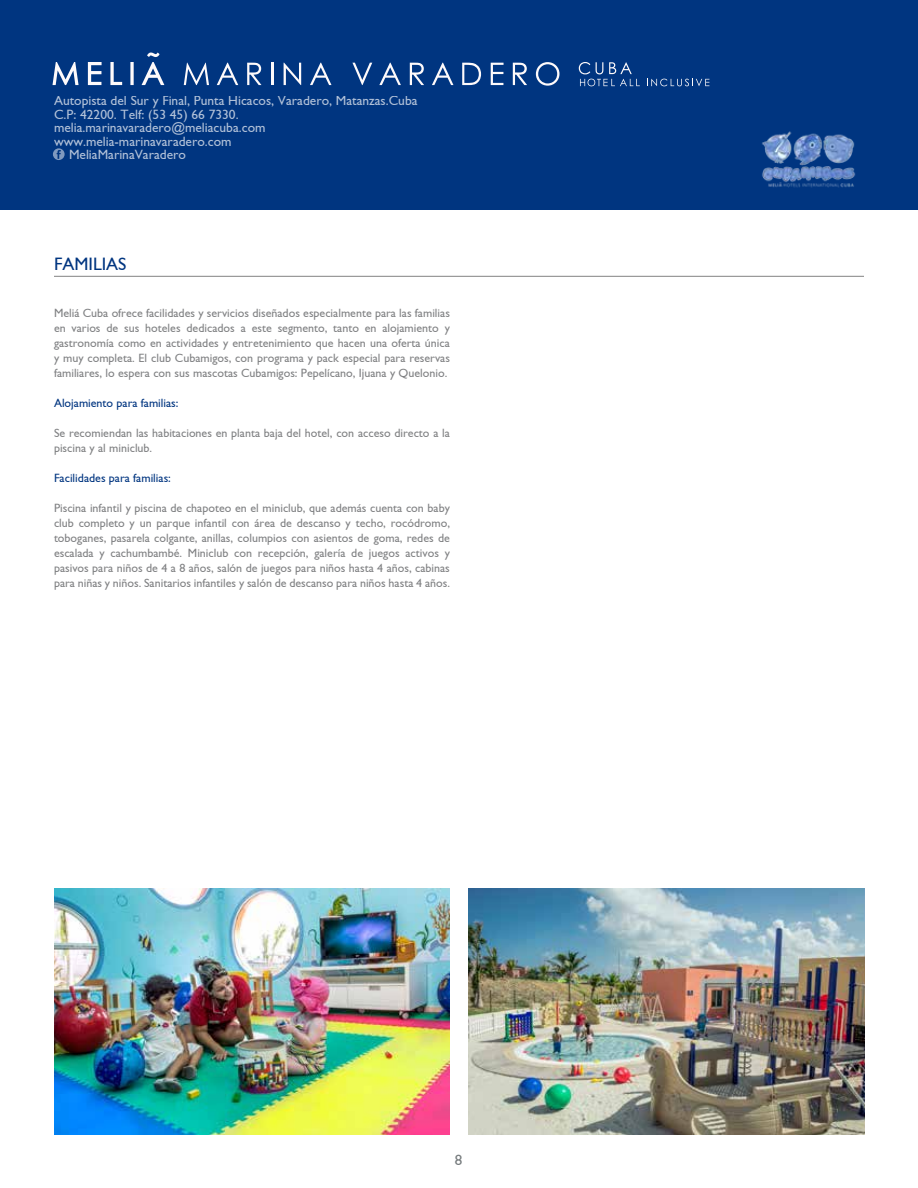
<style>
.page{position:relative;width:918px;height:1188px;background:#fff}
.page>*{position:absolute;margin:0;border:0;box-sizing:border-box;transform-origin:0 0}
.t1{font:18px "Gill Sans";color:#003580}
.t2{font:15px "Gill Sans";color:#767b7d}
.t3{font:13.5px "Gill Sans";color:#fff}
.t4{font:12px/15px "Gill Sans";color:#808183;text-align:justify}
.t5{font:12px "Gill Sans";color:#003580}
</style>
<div class="page">
<div style="left:0;top:0;width:918px;height:210px;background:#003580"></div>
<svg style="left:647px;top:79px;width:62px;height:7px"></svg>
<svg style="left:52px;top:52px;width:112px;height:33px"></svg>
<svg style="left:579px;top:62px;width:61px;height:24px"></svg>
<svg style="left:184px;top:63px;width:25px;height:22px"></svg>
<svg style="left:217px;top:63px;width:21px;height:22px"></svg>
<svg style="left:247px;top:63px;width:15px;height:22px"></svg>
<hr style="left:271px;top:63px;width:2px;height:22px;background:#fefafb">
<svg style="left:284px;top:63px;width:17px;height:22px"></svg>
<svg style="left:310px;top:63px;width:22px;height:22px"></svg>
<svg style="left:352px;top:63px;width:20px;height:22px"></svg>
<svg style="left:379px;top:63px;width:22px;height:22px"></svg>
<svg style="left:410px;top:63px;width:14px;height:22px"></svg>
<svg style="left:432px;top:63px;width:21px;height:22px"></svg>
<svg style="left:462px;top:63px;width:19px;height:22px"></svg>
<svg style="left:491px;top:63px;width:13px;height:22px"></svg>
<svg style="left:513px;top:63px;width:14px;height:22px"></svg>
<svg style="left:536px;top:62px;width:23px;height:24px"></svg>
<svg style="left:53px;top:148px;width:12px;height:12px"></svg>
<img style="left:54px;top:889px;width:396px;height:245px">
<img style="left:468px;top:889px;width:396px;height:245px">
<hr style="left:54px;top:276px;width:810px;height:1px;background:#000">
<img style="left:762px;top:131px;width:94px;height:57px">
<p class="t3" style="left:54px;top:93px;width:365px">Autopista del Sur y Final, Punta Hicacos, Varadero, Matanzas.Cuba</p>
<p class="t3" style="left:54px;top:107px;width:186px">C.P: 42200. Telf: (53 45) 66 7330.</p>
<p class="t3" style="left:54px;top:120px;width:213px">melia.marinavaradero@meliacuba.com</p>
<p class="t3" style="left:54px;top:134px;width:179px">www.melia-marinavaradero.com</p>
<p class="t3" style="left:69px;top:147px;width:118px">MeliaMarinaVaradero</p>
<h1 class="t1" style="left:54px;top:254px;width:74px">FAMILIAS</h1>
<p class="t4" style="left:54px;top:305px;width:398px">Meliá Cuba ofrece facilidades y servicios diseñados especialmente para las familias en varios de sus hoteles dedicados a este segmento, tanto en alojamiento y gastronomía como en actividades y entretenimiento que hacen una oferta única y muy completa. El club Cubamigos, con programa y pack especial para reservas familiares, lo espera con sus mascotas Cubamigos: Pepelícano, Ijuana y Quelonio.</p>
<p class="t5" style="left:54px;top:396px;width:126px">Alojamiento para familias:</p>
<p class="t4" style="left:54px;top:425px;width:398px">Se recomiendan las habitaciones en planta baja del hotel, con acceso directo a la piscina y al miniclub.</p>
<p class="t5" style="left:54px;top:471px;width:118px">Facilidades para familias:</p>
<p class="t4" style="left:54px;top:500px;width:398px">Piscina infantil y piscina de chapoteo en el miniclub, que además cuenta con baby club completo y un parque infantil con área de descanso y techo, rocódromo, toboganes, pasarela colgante, anillas, columpios con asientos de goma, redes de escalada y cachumbambé. Miniclub con recepción, galería de juegos activos y pasivos para niños de 4 a 8 años, salón de juegos para niños hasta 4 años, cabinas para niñas y niños. Sanitarios infantiles y salón de descanso para niños hasta 4 años.</p>
<p class="t2" style="left:455px;top:1151px;width:9px">8</p>
</div>
